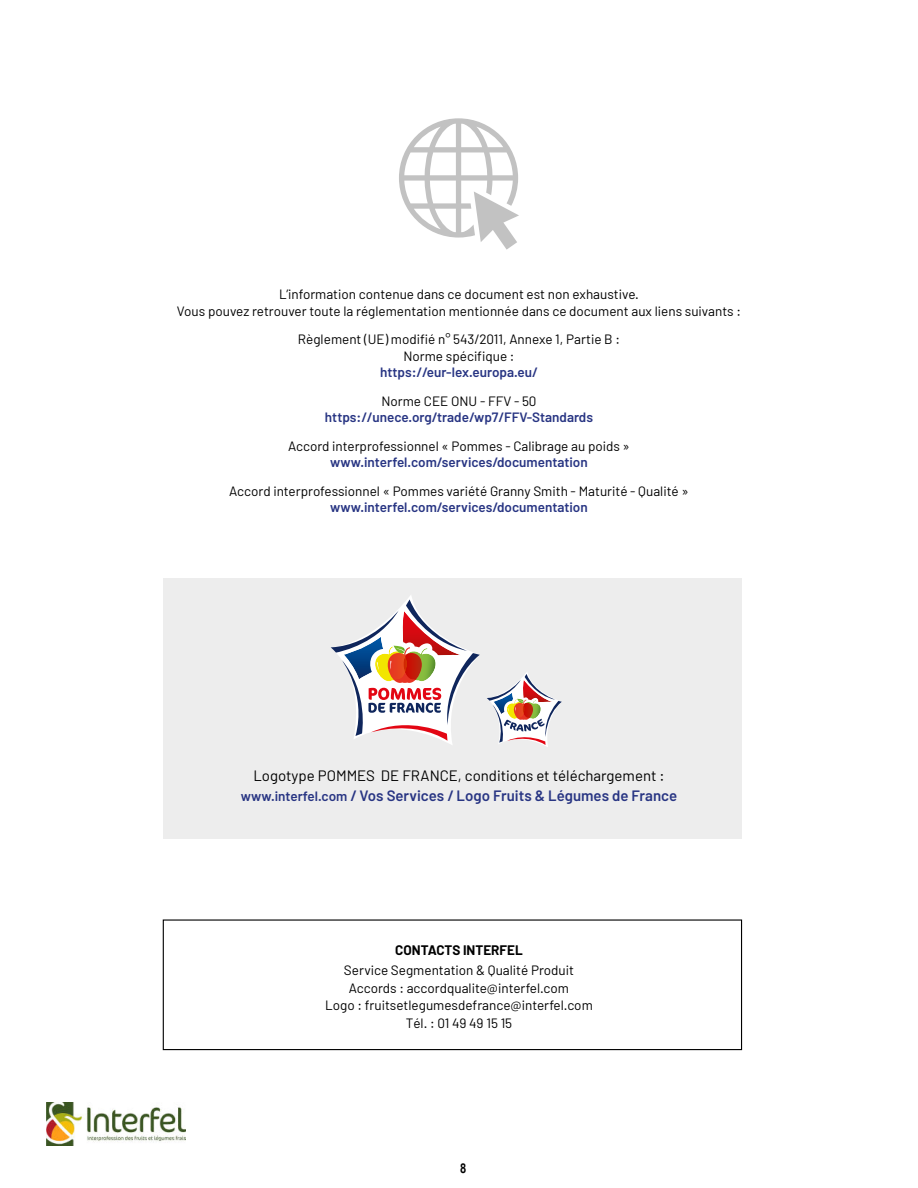
<style>
.page{position:relative;width:918px;height:1188px;background:#fff}
.page>*{position:absolute;margin:0;border:0;box-sizing:border-box;transform-origin:0 0}
.t1{font:15px/19.8px "Barlow";color:#000;text-align:center}
.t2{font:13.5px/17.4px "Barlow";color:#000;text-align:center}
.t3{font:600 13.5px "Barlow";color:#283583}
.t4{font:700 13.5px "Barlow";color:#000}
.t5{font:700 13.5px "Arial Narrow";color:#000}
.s1{font-weight:600;font-size:13.5px;color:#283583}
.s2{font-weight:600;color:#283583}
</style>
<div class="page">
<img style="left:46px;top:1103px;width:139px;height:43px">
<div style="left:163px;top:578px;width:579px;height:260px;background:#ededed"></div>
<svg style="left:399px;top:118px;width:120px;height:132px"></svg>
<svg style="left:331px;top:595px;width:149px;height:150px"></svg>
<svg style="left:487px;top:672px;width:75px;height:75px"></svg>
<div style="left:163px;top:919px;width:579px;height:131px;border:1px solid #000"></div>
<p class="t2" style="left:177px;top:286px;width:566px;line-height:16.2px">L’information contenue dans ce document est non exhaustive.<br>Vous pouvez retrouver toute la réglementation mentionnée dans ce document aux liens suivants :</p>
<p class="t2" style="left:298px;top:331px;width:324px;line-height:16.2px">Règlement (UE) modifié n° 543/2011, Annexe 1, Partie B :<br>Norme spécifique :</p>
<p class="t3" style="left:380px;top:364px;width:159px">https://eur-lex.europa.eu/</p>
<p class="t2" style="left:381px;top:392px;width:157px">Norme CEE ONU - FFV - 50</p>
<p class="t3" style="left:325px;top:409px;width:270px">https://unece.org/trade/wp7/FFV-Standards</p>
<p class="t2" style="left:288px;top:437px;width:343px">Accord interprofessionnel « Pommes - Calibrage au poids »</p>
<p class="t3" style="left:330px;top:454px;width:259px">www.interfel.com/services/documentation</p>
<p class="t2" style="left:229px;top:482px;width:461px">Accord interprofessionnel « Pommes variété Granny Smith - Maturité - Qualité »</p>
<p class="t3" style="left:330px;top:499px;width:259px">www.interfel.com/services/documentation</p>
<p class="t1" style="left:241px;top:765px;width:438px">Logotype POMMES DE FRANCE, conditions et téléchargement : <span class="s1">www.interfel.com</span> <span class="s2">/ Vos Services / Logo Fruits &amp; Légumes de France</span></p>
<p class="t4" style="left:395px;top:943px;width:129px">CONTACTS INTERFEL</p>
<p class="t2" style="left:325px;top:961px;width:269px">Service Segmentation &amp; Qualité Produit Accords : accordqualite@interfel.com<br>Logo : fruitsetlegumesdefrance@interfel.com Tél. : 01 49 49 15 15</p>
<p class="t5" style="left:460px;top:1160px;width:8px">8</p>
</div>
